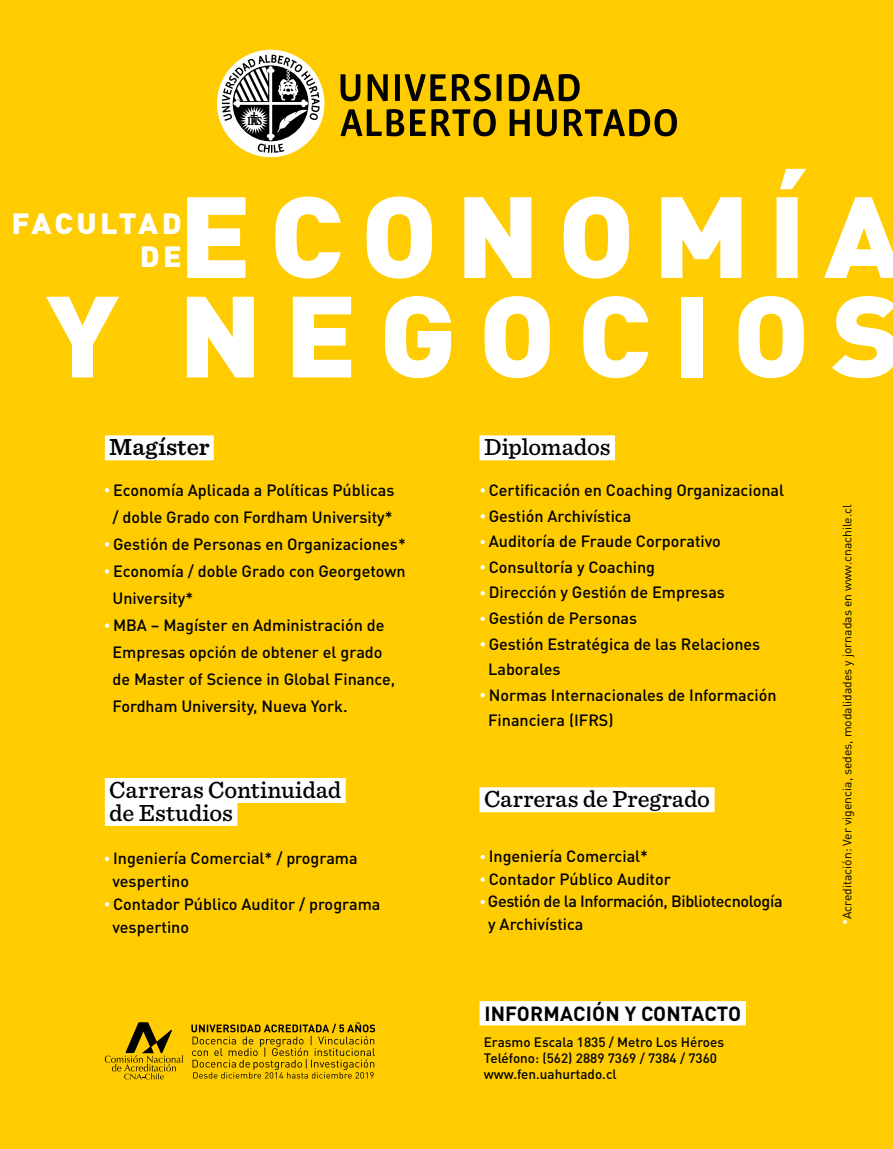
<style>
.page{position:relative;width:893px;height:1149px;background:#fff}
.page>*{position:absolute;margin:0;border:0;box-sizing:border-box;transform-origin:0 0}
.t1{font:900 113.25px/99.4px "DIN Pro";letter-spacing:.165em;color:#fff;text-align:right;scale:1.06 1}
.t2{font:900 28.8px/32.4px "DIN Pro";letter-spacing:.105em;color:#fff;text-align:right;scale:1.06 1}
.t3{font:500 24.3px/23px "Sentinel";letter-spacing:-.005em;color:#000}
.t4{font:600 24.3px "Sentinel";letter-spacing:.005em;color:#000}
.t5{font:700 20.25px "DIN Pro";letter-spacing:.01em;color:#000}
.t6{font:500 16.2px/25.7px "DIN Pro";color:#000}
.t7{font:500 13.5px/16.2px "DIN Pro";color:#000}
.t8{font:12.15px "DIN Pro";color:#000}
.s1{font-weight:700;color:#fff}
</style>
<div class="page">
<div style="left:0;top:0;width:893px;height:1148px;background:#fecc00"></div>
<svg style="left:217px;top:50px;width:108px;height:107px"></svg>
<svg style="left:341px;top:109px;width:336px;height:27px"></svg>
<svg style="left:341px;top:74px;width:239px;height:27px"></svg>
<svg style="left:105px;top:1022px;width:78px;height:57px"></svg>
<svg style="left:191px;top:1022px;width:184px;height:56px"></svg>
<div style="left:479px;top:1000px;width:267px;height:25px;background:#fff"></div>
<div style="left:105px;top:435px;width:109px;height:25px;background:#fff"></div>
<div style="left:479px;top:435px;width:136px;height:25px;background:#fff"></div>
<div style="left:105px;top:777px;width:241px;height:25px;background:#fff"></div>
<div style="left:105px;top:800px;width:132px;height:25px;background:#fff"></div>
<div style="left:479px;top:787px;width:236px;height:25px;background:#fff"></div>
<svg style="left:105px;top:488px;width:4px;height:4px"></svg>
<svg style="left:105px;top:542px;width:4px;height:4px"></svg>
<svg style="left:105px;top:569px;width:4px;height:4px"></svg>
<svg style="left:105px;top:623px;width:4px;height:4px"></svg>
<svg style="left:480px;top:488px;width:5px;height:4px"></svg>
<svg style="left:480px;top:514px;width:5px;height:4px"></svg>
<svg style="left:480px;top:539px;width:5px;height:5px"></svg>
<svg style="left:480px;top:565px;width:5px;height:4px"></svg>
<svg style="left:480px;top:591px;width:5px;height:4px"></svg>
<svg style="left:480px;top:616px;width:5px;height:5px"></svg>
<svg style="left:480px;top:642px;width:5px;height:4px"></svg>
<svg style="left:480px;top:693px;width:5px;height:4px"></svg>
<svg style="left:480px;top:854px;width:5px;height:4px"></svg>
<svg style="left:480px;top:877px;width:5px;height:4px"></svg>
<svg style="left:480px;top:899px;width:5px;height:5px"></svg>
<svg style="left:105px;top:856px;width:4px;height:4px"></svg>
<svg style="left:105px;top:902px;width:4px;height:4px"></svg>
<h1 class="t1" style="left:46px;top:182px;width:810px">ECONOMÍA<br>Y NEGOCIOS</h1>
<h2 class="t2" style="left:12px;top:206px;width:162px">FACULTAD<br>DE</h2>
<h3 class="t4" style="left:109px;top:428px;width:102px">Magíster</h3>
<h3 class="t3" style="left:484px;top:434px;width:128px">Diplomados</h3>
<p class="t6" style="left:112px;top:475px;width:295px;line-height:27px">Economía Aplicada a Políticas Públicas<br>/ doble Grado con Fordham University* Gestión de Personas en Organizaciones* Economía / doble Grado con Georgetown University*<br>MBA – Magíster en Administración de Empresas opción de obtener el grado<br>de Master of Science in Global Finance, Fordham University, Nueva York.</p>
<p class="t6" style="left:488px;top:476px;width:297px">Certificación en Coaching Organizacional<br>Gestión Archivística<br>Auditoría de Fraude Corporativo<br>Consultoría y Coaching<br>Dirección y Gestión de Empresas<br>Gestión de Personas<br>Gestión Estratégica de las Relaciones<br>Laborales<br>Normas Internacionales de Información<br>Financiera (IFRS)</p>
<h3 class="t3" style="left:109px;top:776px;width:233px">Carreras Continuidad de Estudios</h3>
<h3 class="t3" style="left:484px;top:786px;width:228px">Carreras de Pregrado</h3>
<p class="t6" style="left:112px;top:845px;width:269px;line-height:23px">Ingeniería Comercial* / programa vespertino<br>Contador Público Auditor / programa vespertino</p>
<p class="t6" style="left:488px;top:843px;width:296px;line-height:23px">Ingeniería Comercial*<br>Contador Público Auditor<br>Gestión de la Información, Bibliotecnología y Archivística</p>
<p class="t5" style="left:484px;top:999px;width:258px">INFORMACIÓN Y CONTACTO</p>
<p class="t7" style="left:484px;top:1033px;width:242px">Erasmo Escala 1835 / Metro Los Héroes<br>Teléfono: (562) 2889 7369 / 7384 / 7360 www.fen.uahurtado.cl</p>
<p class="t8" style="left:839px;top:924px;width:422px;rotate:-90deg"><span class="s1">*</span>Acreditación: Ver vigencia, sedes, modalidades y jornadas en www.cnachile.cl</p>
</div>
